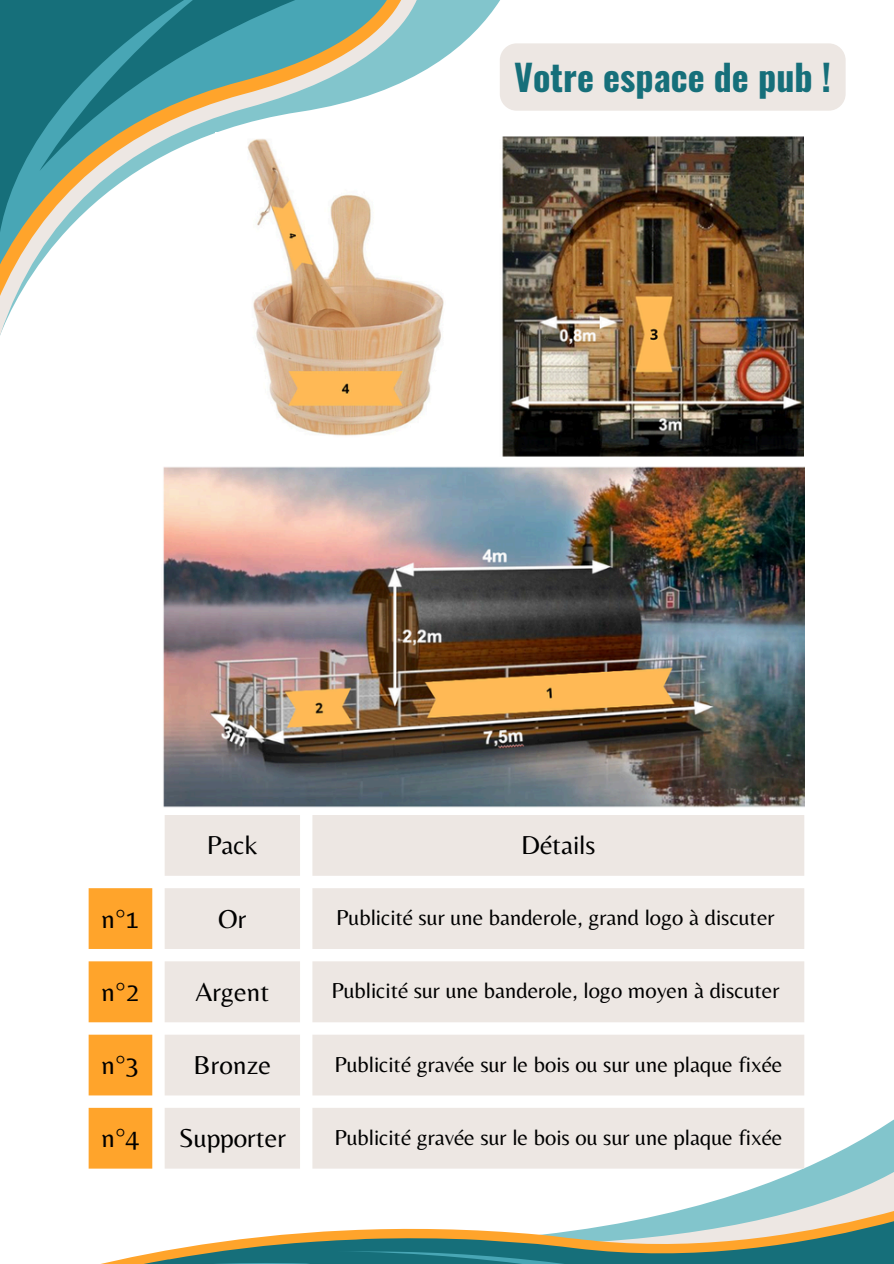
<style>
.page{position:relative;width:894px;height:1264px;background:#fff}
.page>*{position:absolute;margin:0;border:0;box-sizing:border-box;transform-origin:0 0}
.t1{font:700 36px "Oswald";color:#166f7a}
.t2{font:27px "Belleza";color:#000}
.t3{font:22.5px "Belleza";color:#000}
</style>
<div class="page">
<svg style="left:416px;top:0;width:84px;height:75px;fill:#82c5cc"></svg>
<svg style="left:0;top:0;width:416px;height:336px"></svg>
<svg style="left:0;top:0;width:184px;height:252px"></svg>
<svg style="left:40px;top:0;width:255px;height:171px"></svg>
<svg style="left:312px;top:1120px;width:581px;height:49px"></svg>
<svg style="left:326px;top:1168px;width:567px;height:41px"></svg>
<svg style="left:105px;top:1209px;width:788px;height:54px"></svg>
<svg style="left:165px;top:815px;width:639px;height:353px;fill:#ede7e3"></svg>
<svg style="left:89px;top:888px;width:63px;height:280px"></svg>
<img style="left:216px;top:132px;width:228px;height:304px">
<img style="left:502px;top:136px;width:301px;height:321px">
<img style="left:163px;top:466px;width:640px;height:342px">
<div style="left:499px;top:43px;width:346px;height:68px;background:#ede7e3;border-radius:17px"></div>
<p class="t1" style="left:514px;top:49px;width:318px">Votre espace de pub !</p>
<p class="t2" style="left:207px;top:829px;width:53px">Pack</p>
<h1 class="t2" style="left:521px;top:829px;width:76px">Détails</h1>
<p class="t2" style="left:101px;top:902px;width:39px">n°1</p>
<p class="t2" style="left:218px;top:902px;width:30px">Or</p>
<p class="t3" style="left:336px;top:904px;width:440px">Publicité sur une banderole, grand logo à discuter</p>
<p class="t2" style="left:101px;top:975px;width:39px">n°2</p>
<p class="t2" style="left:195px;top:975px;width:75px">Argent</p>
<p class="t3" style="left:331px;top:977px;width:449px">Publicité sur une banderole, logo moyen à discuter</p>
<p class="t2" style="left:101px;top:1048px;width:39px">n°3</p>
<p class="t2" style="left:193px;top:1048px;width:79px">Bronze</p>
<p class="t3" style="left:334px;top:1050px;width:449px">Publicité gravée sur le bois ou sur une plaque fixée</p>
<p class="t2" style="left:101px;top:1122px;width:39px">n°4</p>
<p class="t2" style="left:179px;top:1122px;width:109px">Supporter</p>
<p class="t3" style="left:334px;top:1124px;width:449px">Publicité gravée sur le bois ou sur une plaque fixée</p>
</div>
